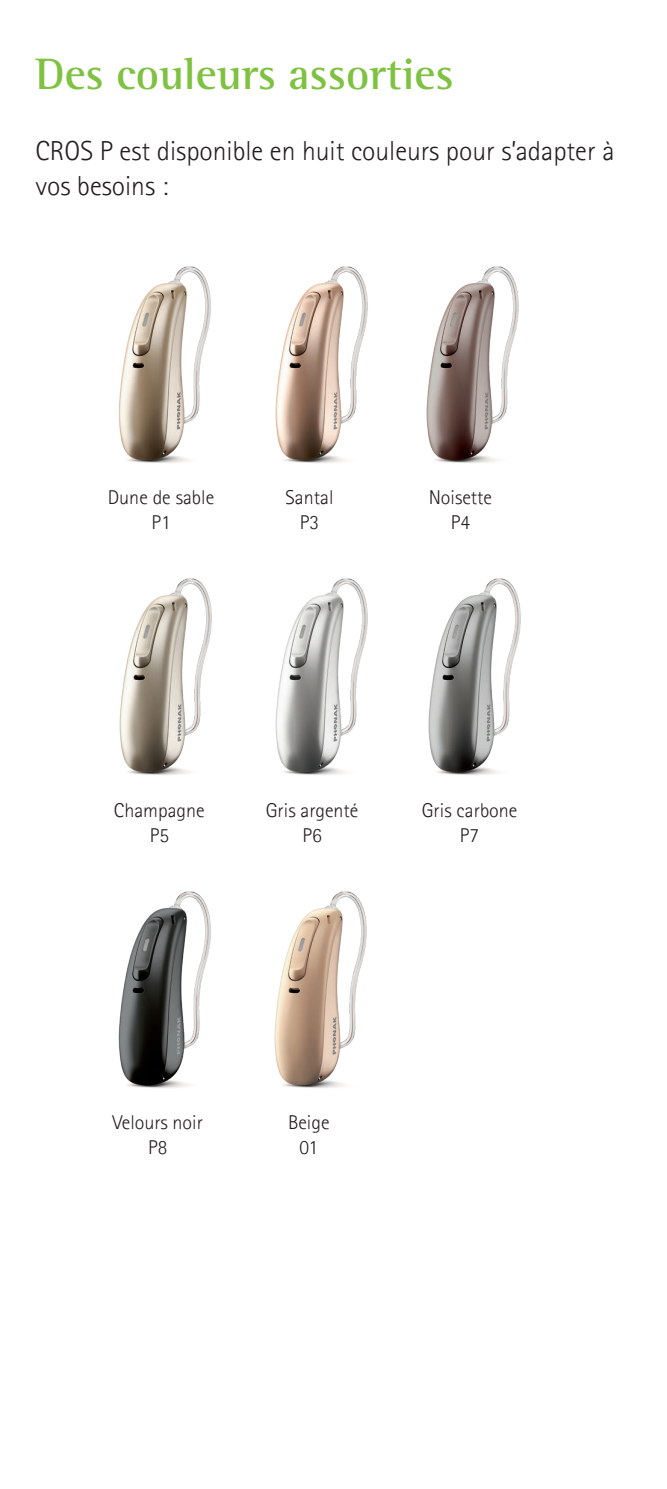
<style>
.page{position:relative;width:667px;height:1489px;background:#fff}
.page>*{position:absolute;margin:0;border:0;box-sizing:border-box;transform-origin:0 0}
.t1{font:700 45px "Rotis Semifor Phonak";color:#7fc241}
.t2{font:300 27.5px/35px "Rotis Sansfor Phonak";color:#231f20}
.t3{font:300 20px/25px "Rotis Sansfor Phonak";color:#231f20;text-align:center}
</style>
<div class="page">
<img style="left:119px;top:578px;width:158px;height:180px">
<img style="left:118px;top:266px;width:93px;height:197px">
<img style="left:124px;top:749px;width:243px;height:339px">
<img style="left:275px;top:266px;width:244px;height:170px">
<img style="left:277px;top:436px;width:244px;height:370px">
<h1 class="t1" style="left:35px;top:47px;width:419px">Des couleurs assorties</h1>
<h2 class="t2" style="left:35px;top:133px;width:580px">CROS P est disponible en huit couleurs pour s’adapter à vos besoins :</h2>
<p class="t3" style="left:108px;top:487px;width:108px">Dune de sable<br>P1</p>
<p class="t3" style="left:285px;top:487px;width:49px">Santal<br>P3</p>
<p class="t3" style="left:428px;top:487px;width:65px">Noisette<br>P4</p>
<p class="t3" style="left:114px;top:799px;width:92px">Champagne<br>P5</p>
<p class="t3" style="left:265px;top:798px;width:94px">Gris argenté<br>P6</p>
<p class="t3" style="left:421px;top:798px;width:97px">Gris carbone<br>P7</p>
<p class="t3" style="left:112px;top:1111px;width:92px">Velours noir<br>P8</p>
<p class="t3" style="left:288px;top:1111px;width:43px">Beige<br>01</p>
</div>
